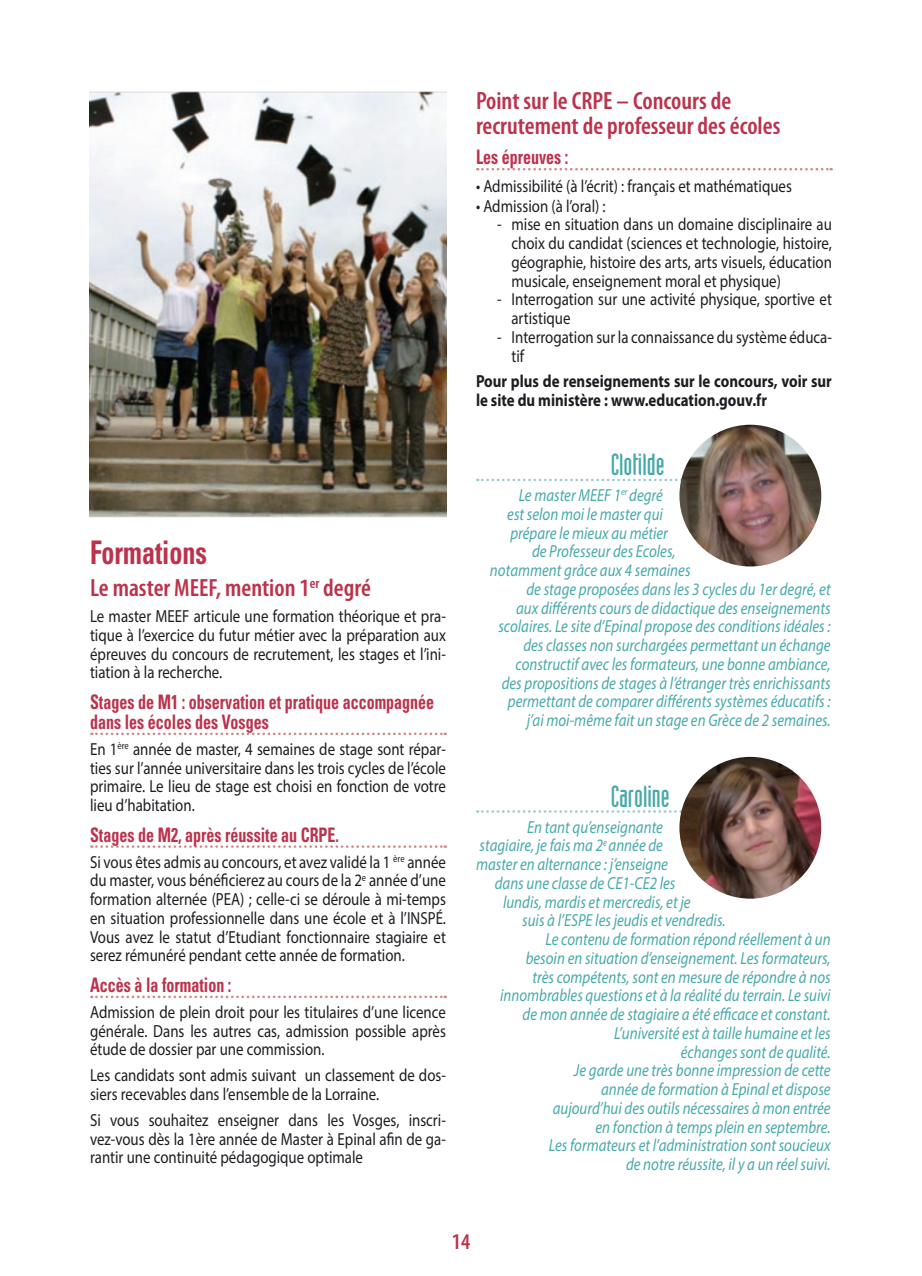
<style>
.page{position:relative;width:922px;height:1276px;background:#fff}
.page>*{position:absolute;margin:0;border:0;box-sizing:border-box;transform-origin:0 0}
.INTER1{font:700 condensed 32.5px "Univers";color:#bb324c;scale:.8 1}
.temtitre{font:30px "Industria Solid";color:#48a9a9}
.INTER2{font:600 condensed 25px/25px "Myriad Pro";color:#bb324c}
.t1{font:600 condensed 22.5px "Myriad Pro";color:#bb324c}
.INTER3{font:700 condensed 20px/20px "Univers";color:#bb324c;scale:.8 1}
.tém{font:italic 17.5px/18.8px "Myriad Pro";color:#48a9a9;text-align:right;scale:.85 1}
.normalsans{font:17.5px/18.8px "Myriad Pro";color:#1c1d21;text-align:justify;scale:.85 1}
.Style_de_paragraphe{font:17.5px/18.8px "Myriad Pro";color:#1c1d21;scale:.85 1}
.t2{font:700 17.5px/18.8px "Myriad Pro";color:#1c1d21;scale:.85 1}
</style>
<div class="page">
<img style="left:89px;top:91px;width:357px;height:426px">
<svg style="left:91px;top:732px;width:354px;height:3px"></svg>
<svg style="left:91px;top:845px;width:354px;height:3px"></svg>
<svg style="left:91px;top:995px;width:354px;height:3px"></svg>
<svg style="left:477px;top:168px;width:354px;height:2px"></svg>
<svg style="left:477px;top:479px;width:204px;height:2px"></svg>
<svg style="left:477px;top:810px;width:204px;height:3px"></svg>
<img style="left:679px;top:425px;width:142px;height:141px;border-radius:71px">
<img style="left:679px;top:757px;width:142px;height:141px;border-radius:71px">
<p class="INTER1" style="left:90px;top:533px;width:148px">Formations</p>
<p class="INTER2" style="left:90px;top:575px;width:282px">Le master MEEF, mention 1<sup>er</sup> degré</p>
<p class="normalsans" style="left:90px;top:606px;width:420px">Le master MEEF articule une formation théorique et pra&shy;tique à l’exercice du futur métier avec la préparation aux épreuves du concours de recrutement, les stages et l’ini&shy;tiation à la recherche.</p>
<p class="INTER3" style="left:90px;top:692px;width:431px">Stages de M1 : observation et pratique accompagnée dans les écoles des Vosges</p>
<p class="normalsans" style="left:90px;top:739px;width:420px">En 1<sup>ère</sup> année de master, 4 semaines de stage sont répar&shy;ties sur l’année universitaire dans les trois cycles de l’école primaire. Le lieu de stage est choisi en fonction de votre lieu d’habitation.</p>
<p class="INTER3" style="left:90px;top:824px;width:313px">Stages de M2, après réussite au CRPE.</p>
<p class="normalsans" style="left:90px;top:852px;width:420px">Si vous êtes admis au concours, et avez validé la 1 <sup>ère</sup> année du master, vous bénéficierez au cours de la 2<sup>e</sup> année d’une formation alternée (PEA) ; celle-ci se déroule à mi-temps en situation professionnelle dans une école et à l’INSPÉ.<br>Vous avez le statut d’Etudiant fonctionnaire stagiaire et serez rémunéré pendant cette année de formation.</p>
<p class="INTER3" style="left:90px;top:975px;width:178px">Accès à la formation :</p>
<p class="normalsans" style="left:90px;top:1002px;width:420px">Admission de plein droit pour les titulaires d’une licence générale. Dans les autres cas, admission possible après étude de dossier par une commission.</p>
<p class="normalsans" style="left:90px;top:1065px;width:420px">Les candidats sont admis suivant un classement de dos&shy;siers recevables dans l’ensemble de la Lorraine.</p>
<p class="normalsans" style="left:90px;top:1110px;width:420px">Si vous souhaitez enseigner dans les Vosges, inscri&shy;vez-vous dès la 1ère année de Master à Epinal afin de ga&shy;rantir une continuité pédagogique optimale</p>
<p class="INTER2" style="left:476px;top:88px;width:306px">Point sur le CRPE – Concours de recrutement de professeur des écoles</p>
<p class="INTER3" style="left:476px;top:147px;width:117px">Les épreuves :</p>
<p class="normalsans" style="left:476px;top:176px;width:373px">• Admissibilité (à l’écrit) : français et mathématiques</p>
<p class="normalsans" style="left:476px;top:196px;width:154px">• Admission (à l’oral) :</p>
<p class="Style_de_paragraphe" style="left:511px;top:215px;width:378px;text-align:justify;text-indent:-14px">- mise en situation dans un domaine disciplinaire au choix du candidat (sciences et technologie, histoire, géographie, histoire des arts, arts visuels, éducation musicale, enseignement moral et physique)</p>
<p class="Style_de_paragraphe" style="left:511px;top:290px;width:378px;text-indent:-14px">- Interrogation sur une activité physique, sportive et artistique</p>
<p class="Style_de_paragraphe" style="left:511px;top:327px;width:378px;text-indent:-14px">- Interrogation sur la connaissance du système éduca&shy;tif</p>
<p class="t2" style="left:476px;top:371px;width:420px">Pour plus de renseignements sur le concours, voir sur le site du ministère : www.education.gouv.fr</p>
<p class="temtitre" style="left:610px;top:448px;width:55px">Clotilde</p>
<p class="tém" style="left:518px;top:485px;width:171px">Le master MEEF 1<sup>er</sup> degré</p>
<p class="tém" style="left:507px;top:504px;width:185px">est selon moi le master qui</p>
<p class="tém" style="left:510px;top:523px;width:187px">prépare le mieux au métier</p>
<p class="tém" style="left:532px;top:542px;width:170px">de Professeur des Ecoles,</p>
<p class="tém" style="left:490px;top:560px;width:237px">notamment grâce aux 4 semaines</p>
<p class="tém" style="left:526px;top:579px;width:359px">de stage proposées dans les 3 cycles du 1er degré, et</p>
<p class="tém" style="left:516px;top:598px;width:371px">aux différents cours de didactique des enseignements</p>
<p class="tém" style="left:498px;top:617px;width:392px">scolaires. Le site d’Epinal propose des conditions idéales :</p>
<p class="tém" style="left:523px;top:635px;width:363px">des classes non surchargées permettant un échange</p>
<p class="tém" style="left:515px;top:654px;width:372px">constructif avec les formateurs, une bonne ambiance,</p>
<p class="tém" style="left:501px;top:673px;width:388px">des propositions de stages à l’étranger très enrichissants</p>
<p class="tém" style="left:508px;top:692px;width:381px">permettant de comparer différents systèmes éducatifs :</p>
<p class="tém" style="left:526px;top:710px;width:359px">j’ai moi-même fait un stage en Grèce de 2 semaines.</p>
<p class="temtitre" style="left:610px;top:780px;width:60px">Caroline</p>
<p class="tém" style="left:527px;top:817px;width:161px">En tant qu’enseignante</p>
<p class="tém" style="left:479px;top:836px;width:217px">stagiaire, je fais ma 2<sup>e</sup> année de</p>
<p class="tém" style="left:476px;top:854px;width:227px">master en alternance : j’enseigne</p>
<p class="tém" style="left:494px;top:873px;width:214px">dans une classe de CE1-CE2 les</p>
<p class="tém" style="left:503px;top:892px;width:222px">lundis, mardis et mercredis, et je</p>
<p class="tém" style="left:522px;top:911px;width:240px">suis à l’ESPE les jeudis et vendredis.</p>
<p class="tém" style="left:500px;top:929px;width:390px">Le contenu de formation répond réellement à un<br>besoin en situation d’enseignement. Les formateurs, très compétents, sont en mesure de répondre à nos innombrables questions et à la réalité du terrain. Le suivi de mon année de stagiaire a été efficace et constant.</p>
<p class="tém" style="left:614px;top:1023px;width:256px">L’université est à taille humaine et les échanges sont de qualité.</p>
<p class="tém" style="left:552px;top:1061px;width:328px">Je garde une très bonne impression de cette année de formation à Epinal et dispose aujourd’hui des outils nécessaires à mon entrée en fonction à temps plein en septembre.</p>
<p class="tém" style="left:548px;top:1136px;width:333px">Les formateurs et l’administration sont soucieux de notre réussite, il y a un réel suivi.</p>
<p class="t1" style="left:451px;top:1227px;width:20px">14</p>
</div>
